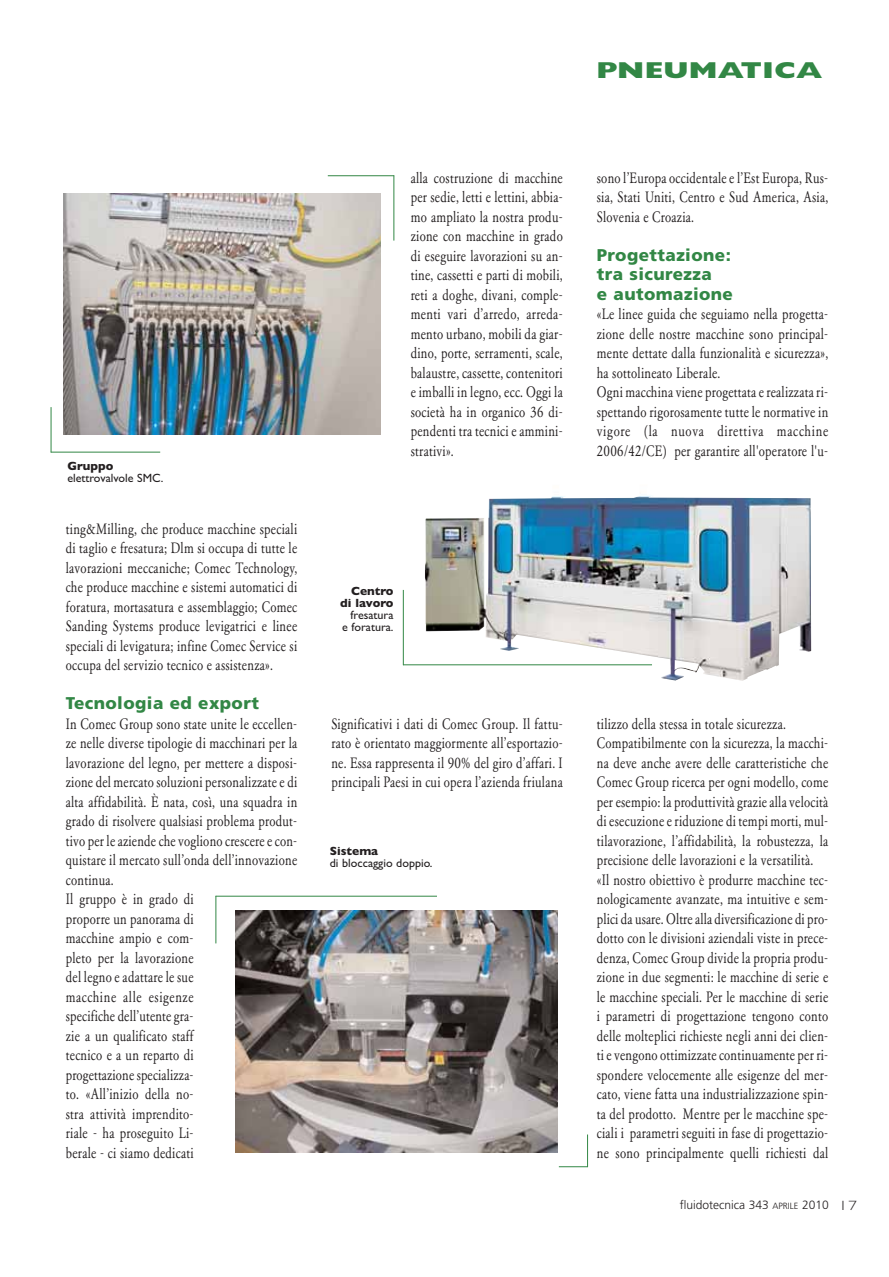
<style>
.page{position:relative;width:889px;height:1277px;background:#fff}
.page>*{position:absolute;margin:0;border:0;box-sizing:border-box;transform-origin:0 0}
.t1{font:800 23.1px "Gill Sans";letter-spacing:.015em;color:#328745;scale:1.27 1}
.t2{font:900 16.95px/19.5px "Frutiger LT";letter-spacing:.025em;color:#328745}
.t3{font:15.75px/19.5px "Garamond Classico";letter-spacing:.02em;color:#231f20;text-align:justify;scale:.78 1}
.t4{font:12px/12px "Gill Sans";color:#231f20;text-align:right}
.t5{font:300 12px "Frutiger LT";color:#231f20}
.t6{font:700 12px/12px "Gill Sans";color:#231f20;text-align:right}
.s1{font-size:9px}
.s2{font-family:"Gill Sans";font-size:13.5px}
</style>
<div class="page">
<img style="left:64px;top:194px;width:316px;height:241px">
<hr style="left:393px;top:175px;width:1px;height:66px;background:#328745">
<hr style="left:328px;top:175px;width:66px;height:1px;background:#328745">
<hr style="left:51px;top:407px;width:1px;height:45px;background:#328745">
<hr style="left:51px;top:452px;width:109px;height:1px;background:#328745">
<img style="left:235px;top:911px;width:322px;height:241px">
<hr style="left:215px;top:896px;width:222px;height:1px;background:#328745">
<hr style="left:215px;top:896px;width:1px;height:47px;background:#328745">
<svg style="left:559px;top:1166px;width:28px;height:1px"></svg>
<hr style="left:587px;top:1134px;width:1px;height:33px;background:#328745">
<hr style="left:403px;top:590px;width:1px;height:75px;background:#328745">
<hr style="left:403px;top:664px;width:249px;height:1px;background:#328745">
<img style="left:425px;top:496px;width:386px;height:185px">
<h1 class="t1" style="left:596px;top:63px;width:179px">PNEUMATICA</h1>
<p class="t6" style="left:67px;top:462px;width:47px">Gruppo</p>
<p class="t4" style="left:67px;top:474px;width:98px">elettrovalvole SMC.</p>
<p class="t3" style="left:66px;top:520px;width:298px">ting&amp;Milling, che produce macchine speciali di taglio e fresatura; Dlm si occupa di tutte le lavorazioni meccaniche; Comec Technology, che produce macchine e sistemi automatici di foratura, mortasatura e assemblaggio; Comec Sanding Systems produce levigatrici e linee speciali di levigatura; infine Comec Service si occupa del servizio tecnico e assistenza».</p>
<p class="t2" style="left:66px;top:694px;width:194px">Tecnologia ed export</p>
<p class="t3" style="left:66px;top:715px;width:298px;text-align:left">In Comec Group sono state unite le eccellen&shy;ze nelle diverse tipologie di macchinari per la lavorazione del legno, per mettere a disposi&shy;zione del mercato soluzioni personalizzate e di alta affidabilità. È nata, così, una squadra in grado di risolvere qualsiasi problema produt&shy;tivo per le aziende che vogliono crescere e con&shy;quistare il mercato sull’onda dell’innovazione continua.<br>Il gruppo è in grado di<br>proporre un panorama di<br>macchine ampio e com-<br>pleto per la lavorazione<br>del legno e adattare le sue<br>macchine alle esigenze<br>specifiche dell’utente gra-<br>zie a un qualificato staff<br>tecnico e a un reparto di<br>progettazione specializza-<br>to. «All’inizio della no-<br>stra attività imprendito-<br>riale - ha proseguito Li-<br>berale - ci siamo dedicati</p>
<p class="t3" style="left:410px;top:169px;width:196px">alla costruzione di macchine per sedie, letti e lettini, abbia&shy;mo ampliato la nostra produ&shy;zione con macchine in grado di eseguire lavorazioni su an&shy;tine, cassetti e parti di mobili, reti a doghe, divani, comple&shy;menti vari d’arredo, arreda&shy;mento urbano, mobili da giar&shy;dino, porte, serramenti, scale, balaustre, cassette, contenitori e imballi in legno, ecc. Oggi la società ha in organico 36 di&shy;pendenti tra tecnici e ammini&shy;strativi».</p>
<p class="t6" style="left:340px;top:586px;width:55px">Centro di lavoro</p>
<p class="t4" style="left:342px;top:610px;width:53px">fresatura e foratura.</p>
<p class="t3" style="left:331px;top:715px;width:298px">Significativi i dati di Comec Group. Il fattu&shy;rato è orientato maggiormente all’esportazio&shy;ne. Essa rappresenta il 90% del giro d’affari. I principali Paesi in cui opera l’azienda friulana</p>
<p class="t6" style="left:330px;top:846px;width:50px">Sistema</p>
<p class="t4" style="left:330px;top:858px;width:104px">di bloccaggio doppio.</p>
<p class="t3" style="left:596px;top:169px;width:298px">sono l’Europa occidentale e l’Est Europa, Rus&shy;sia, Stati Uniti, Centro e Sud America, Asia, Slovenia e Croazia.</p>
<p class="t2" style="left:596px;top:246px;width:138px">Progettazione: tra sicurezza<br>e automazione</p>
<p class="t3" style="left:596px;top:306px;width:298px;text-align:left">«Le linee guida che seguiamo nella progetta&shy;zione delle nostre macchine sono principal&shy;mente dettate dalla funzionalità e sicurezza», ha sottolineato Liberale.<br>Ogni macchina viene progettata e realizzata ri&shy;spettando rigorosamente tutte le normative in vigore (la nuova direttiva macchine 2006/42/CE) per garantire all'operatore l'u-</p>
<p class="t3" style="left:596px;top:715px;width:298px;text-align:left">tilizzo della stessa in totale sicurezza.<br>Compatibilmente con la sicurezza, la macchi&shy;na deve anche avere delle caratteristiche che Comec Group ricerca per ogni modello, come per esempio: la produttività grazie alla velocità di esecuzione e riduzione di tempi morti, mul&shy;tilavorazione, l’affidabilità, la robustezza, la precisione delle lavorazioni e la versatilità. «Il nostro obiettivo è produrre macchine tec&shy;nologicamente avanzate, ma intuitive e sem&shy;plici da usare. Oltre alla diversificazione di pro&shy;dotto con le divisioni aziendali viste in prece&shy;denza, Comec Group divide la propria produ&shy;zione in due segmenti: le macchine di serie e le macchine speciali. Per le macchine di serie i parametri di progettazione tengono conto delle molteplici richieste negli anni dei clien&shy;ti e vengono ottimizzate continuamente per ri&shy;spondere velocemente alle esigenze del mer&shy;cato, viene fatta una industrializzazione spin&shy;ta del prodotto. Mentre per le macchine spe&shy;ciali i parametri seguiti in fase di progettazio&shy;ne sono principalmente quelli richiesti dal</p>
<p class="t5" style="left:679px;top:1198px;width:179px">fluidotecnica 343 <span class="s1">APRILE</span> 2010 <span class="s2">17</span></p>
</div>
